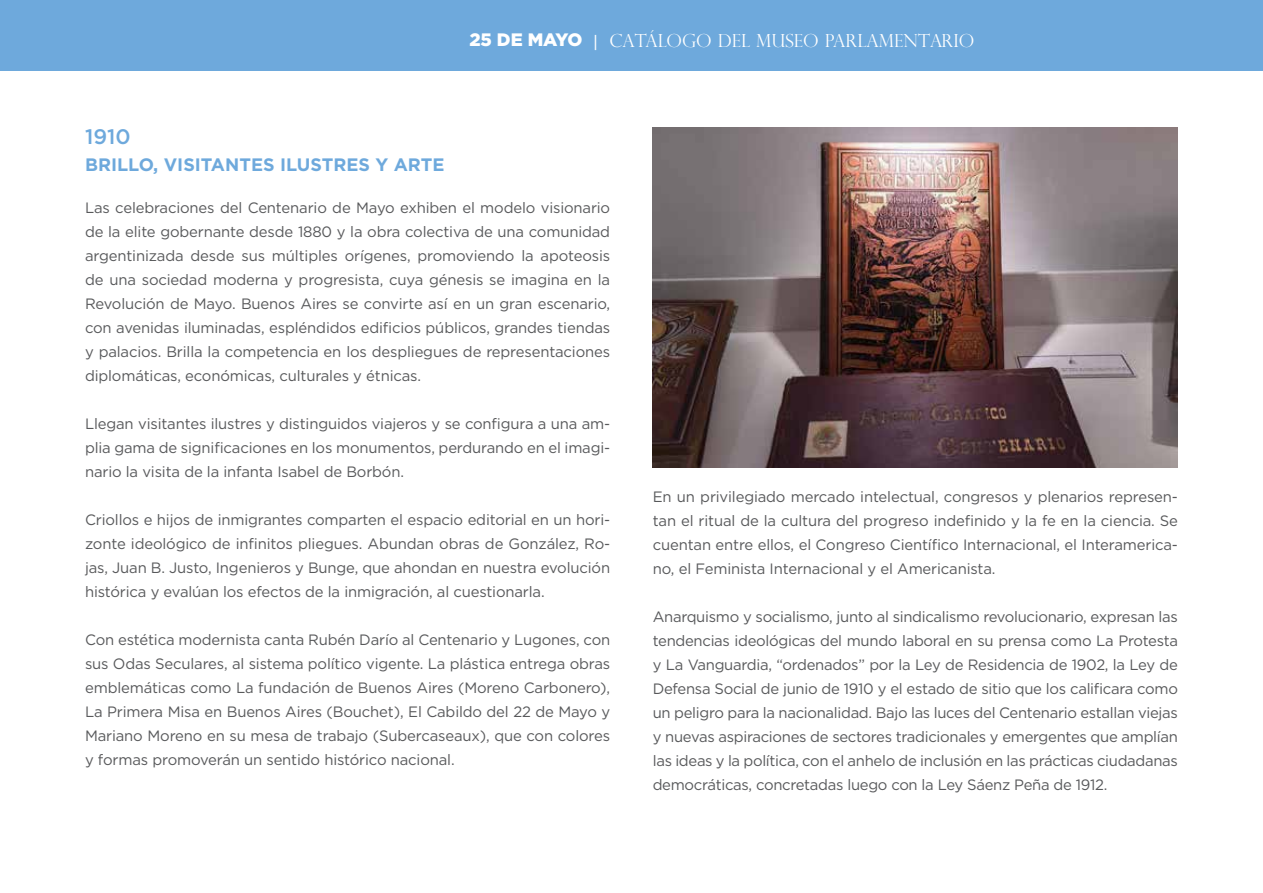
<style>
.page{position:relative;width:1263px;height:893px;background:#fff}
.page>*{position:absolute;margin:0;border:0;box-sizing:border-box;transform-origin:0 0}
.t1{font:500 21px "Gotham";color:#6ea9dc}
.t2{font:300 18px "Perpetua Titling";color:#fff}
.t3{font:700 18px "Gotham";color:#6ea9dc}
.t4{font:15px/24px "Gotham";letter-spacing:-.01em;color:#58595b;text-align:justify}
.s1{font-family:"Gotham";font-weight:900}
</style>
<div class="page">
<div style="left:0;top:0;width:1263px;height:71px;background:#6ea9dc"></div>
<img style="left:653px;top:128px;width:525px;height:340px">
<p class="t2" style="left:469px;top:29px;width:507px"><span class="s1">25 DE MAYO</span> | CATÁLOGO DEL MUSEO PARLAMENTARIO</p>
<h1 class="t1" style="left:85px;top:123px;width:47px">1910</h1>
<p class="t3" style="left:85px;top:153px;width:361px">BRILLO, VISITANTES ILUSTRES Y ARTE</p>
<p class="t4" style="left:85px;top:195px;width:527px">Las celebraciones del Centenario de Mayo exhiben el modelo visionario de la elite gobernante desde 1880 y la obra colectiva de una comunidad argentinizada desde sus múltiples orígenes, promoviendo la apoteosis de una sociedad moderna y progresista, cuya génesis se imagina en la Revolución de Mayo. Buenos Aires se convirte así en un gran escenario, con avenidas iluminadas, espléndidos edificios públicos, grandes tiendas y palacios. Brilla la competencia en los despliegues de representaciones diplomáticas, económicas, culturales y étnicas.</p>
<p class="t4" style="left:85px;top:411px;width:527px">Llegan visitantes ilustres y distinguidos viajeros y se configura a una am&shy;plia gama de significaciones en los monumentos, perdurando en el imagi&shy;nario la visita de la infanta Isabel de Borbón.</p>
<p class="t4" style="left:85px;top:507px;width:527px">Criollos e hijos de inmigrantes comparten el espacio editorial en un hori&shy;zonte ideológico de infinitos pliegues. Abundan obras de González, Ro&shy;jas, Juan B. Justo, Ingenieros y Bunge, que ahondan en nuestra evolución histórica y evalúan los efectos de la inmigración, al cuestionarla.</p>
<p class="t4" style="left:85px;top:627px;width:527px">Con estética modernista canta Rubén Darío al Centenario y Lugones, con sus Odas Seculares, al sistema político vigente. La plástica entrega obras emblemáticas como La fundación de Buenos Aires (Moreno Carbonero), La Primera Misa en Buenos Aires (Bouchet), El Cabildo del 22 de Mayo y Mariano Moreno en su mesa de trabajo (Subercaseaux), que con colores y formas promoverán un sentido histórico nacional.</p>
<p class="t4" style="left:653px;top:484px;width:527px">En un privilegiado mercado intelectual, congresos y plenarios represen&shy;tan el ritual de la cultura del progreso indefinido y la fe en la ciencia. Se cuentan entre ellos, el Congreso Científico Internacional, el Interamerica&shy;no, el Feminista Internacional y el Americanista.</p>
<p class="t4" style="left:653px;top:604px;width:527px">Anarquismo y socialismo, junto al sindicalismo revolucionario, expresan las tendencias ideológicas del mundo laboral en su prensa como La Protesta y La Vanguardia, “ordenados” por la Ley de Residencia de 1902, la Ley de Defensa Social de junio de 1910 y el estado de sitio que los calificara como un peligro para la nacionalidad. Bajo las luces del Centenario estallan viejas y nuevas aspiraciones de sectores tradicionales y emergentes que amplían las ideas y la política, con el anhelo de inclusión en las prácticas ciudadanas democráticas, concretadas luego con la Ley Sáenz Peña de 1912.</p>
</div>
